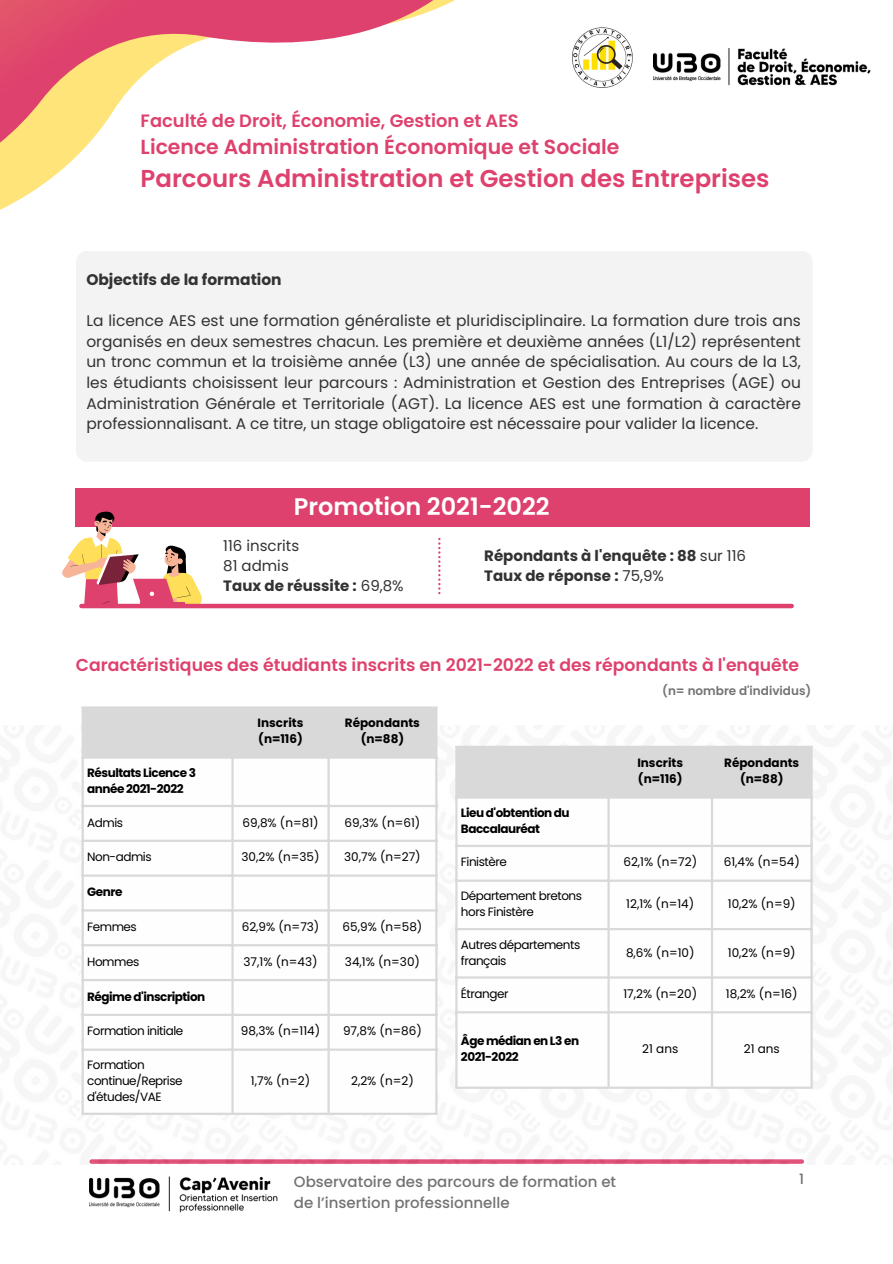
<style>
.page{position:relative;width:893px;height:1264px;background:#fff}
.page>*{position:absolute;margin:0;border:0;box-sizing:border-box;transform-origin:0 0}
.t1{font:600 24.45px "Poppins";color:#de416d}
.t2{font:600 24px "Poppins";color:#fff}
.t3{font:600 20.4px "Poppins";color:#de416d}
.t4{font:600 17.85px "Poppins";color:#de416d}
.t5{font:600 17.25px "Poppins";color:#de416d}
.t6{font:15.45px/20.5px "Poppins";color:#323232;text-align:justify}
.t7{font:700 15.45px "Poppins";color:#323232}
.t8{font:500 15px "Poppins";color:#737373}
.t9{font:700 15px/20.2px "Poppins";color:#323232}
.t10{font:15px/20.2px "Poppins";color:#323232}
.t11{font:500 14.25px "Poppins";color:#737373}
.t12{font:12px/16px "Poppins";letter-spacing:-.04em;color:#000}
.t13{font:700 12px/16px "Poppins";letter-spacing:-.04em;color:#000}
.t14{font:700 12px "Poppins";color:#000}
.t15{font:600 12px "Poppins";color:#737373}
.s1{font-weight:700}
.s2{font-weight:400}
</style>
<div class="page">
<svg style="left:0;top:0;width:455px;height:210px"></svg>
<img style="left:81px;top:725px;width:732px;height:439px">
<svg style="left:438px;top:538px;width:2px;height:56px"></svg>
<div style="left:75px;top:488px;width:734px;height:39px;background:#de416d"></div>
<svg style="left:62px;top:511px;width:140px;height:95px"></svg>
<div style="left:81px;top:603px;width:710px;height:5px;background:#de416d"></div>
<div style="left:84px;top:708px;width:351px;height:48px;background:#d9d9d9"></div>
<svg style="left:84px;top:758px;width:351px;height:354px"></svg>
<hr style="left:82px;top:708px;width:2px;height:404px;background:#d9d9d9">
<hr style="left:231px;top:708px;width:3px;height:404px;background:#d9d9d9">
<hr style="left:327px;top:708px;width:3px;height:404px;background:#d9d9d9">
<hr style="left:435px;top:708px;width:2px;height:404px;background:#d9d9d9">
<hr style="left:82px;top:706px;width:355px;height:2px;background:#d9d9d9">
<hr style="left:82px;top:756px;width:355px;height:2px;background:#d9d9d9">
<hr style="left:82px;top:804px;width:355px;height:3px;background:#d9d9d9">
<hr style="left:82px;top:839px;width:355px;height:3px;background:#d9d9d9">
<hr style="left:82px;top:874px;width:355px;height:2px;background:#d9d9d9">
<hr style="left:82px;top:909px;width:355px;height:2px;background:#d9d9d9">
<hr style="left:82px;top:944px;width:355px;height:2px;background:#d9d9d9">
<hr style="left:82px;top:978px;width:355px;height:3px;background:#d9d9d9">
<hr style="left:82px;top:1013px;width:355px;height:2px;background:#d9d9d9">
<hr style="left:82px;top:1048px;width:355px;height:2px;background:#d9d9d9">
<hr style="left:82px;top:1112px;width:355px;height:2px;background:#d9d9d9">
<div style="left:457px;top:748px;width:353px;height:48px;background:#d9d9d9"></div>
<svg style="left:457px;top:798px;width:353px;height:288px"></svg>
<hr style="left:455px;top:748px;width:2px;height:338px;background:#d9d9d9">
<hr style="left:607px;top:748px;width:2px;height:338px;background:#d9d9d9">
<hr style="left:710px;top:748px;width:3px;height:338px;background:#d9d9d9">
<hr style="left:810px;top:748px;width:2px;height:338px;background:#d9d9d9">
<hr style="left:455px;top:745px;width:357px;height:3px;background:#d9d9d9">
<hr style="left:455px;top:796px;width:357px;height:2px;background:#d9d9d9">
<hr style="left:455px;top:844px;width:357px;height:3px;background:#d9d9d9">
<hr style="left:455px;top:879px;width:357px;height:2px;background:#d9d9d9">
<hr style="left:455px;top:928px;width:357px;height:2px;background:#d9d9d9">
<hr style="left:455px;top:976px;width:357px;height:2px;background:#d9d9d9">
<hr style="left:455px;top:1011px;width:357px;height:2px;background:#d9d9d9">
<hr style="left:455px;top:1086px;width:357px;height:2px;background:#d9d9d9">
<img style="left:89px;top:1176px;width:188px;height:36px">
<div style="left:76px;top:251px;width:736px;height:210px;background:#f3f3f3;border-radius:11px"></div>
<img style="left:572px;top:27px;width:61px;height:61px">
<img style="left:653px;top:48px;width:217px;height:38px">
<p class="t4" style="left:141px;top:108px;width:379px">Faculté de Droit, Économie, Gestion et AES</p>
<p class="t3" style="left:141px;top:133px;width:480px">Licence Administration Économique et Sociale</p>
<p class="t1" style="left:141px;top:161px;width:630px">Parcours Administration et Gestion des Entreprises</p>
<p class="t7" style="left:86px;top:269px;width:197px">Objectifs de la formation</p>
<p class="t6" style="left:86px;top:310px;width:716px">La licence AES est une formation généraliste et pluridisciplinaire. La formation dure trois ans organisés en deux semestres chacun. Les première et deuxième années (L1/L2) représentent un tronc commun et la troisième année (L3) une année de spécialisation. Au cours de la L3, les étudiants choisissent leur parcours : Administration et Gestion des Entreprises (AGE) ou Administration Générale et Territoriale (AGT). La licence AES est une formation à caractère professionnalisant. A ce titre, un stage obligatoire est nécessaire pour valider la licence.</p>
<p class="t2" style="left:294px;top:490px;width:257px">Promotion 2021-2022</p>
<p class="t10" style="left:223px;top:535px;width:182px">116 inscrits<br>81 admis<br><span class="s1">Taux de réussite :</span> 69,8%</p>
<p class="t9" style="left:484px;top:545px;width:263px">Répondants à l'enquête : 88 <span class="s2">sur 116<br></span>Taux de réponse : <span class="s2">75,9%</span></p>
<p class="t5" style="left:76px;top:652px;width:724px">Caractéristiques des étudiants inscrits en 2021-2022 et des répondants à l'enquête</p>
<p class="t15" style="left:662px;top:682px;width:151px">(n= nombre d'individus)</p>
<p class="t14" style="left:257px;top:714px;width:47px">Inscrits</p>
<p class="t13" style="left:258px;top:731px;width:46px">(n=116)</p>
<p class="t14" style="left:345px;top:714px;width:77px">Répondants</p>
<p class="t13" style="left:361px;top:731px;width:45px">(n=88)</p>
<h1 class="t13" style="left:87px;top:764px;width:110px">Résultats Licence 3</h1>
<h3 class="t13" style="left:87px;top:780px;width:98px">année 2021-2022</h3>
<h4 class="t12" style="left:87px;top:814px;width:37px">Admis</h4>
<h1 class="t12" style="left:242px;top:814px;width:78px">69,8% (n=81)</h1>
<p class="t12" style="left:344px;top:814px;width:77px">69,3% (n=61)</p>
<h4 class="t12" style="left:87px;top:849px;width:66px">Non-admis</h4>
<h4 class="t12" style="left:241px;top:849px;width:80px">30,2% (n=35)</h4>
<h2 class="t12" style="left:344px;top:849px;width:78px">30,7% (n=27)</h2>
<p class="t13" style="left:87px;top:883px;width:37px">Genre</p>
<p class="t12" style="left:87px;top:918px;width:51px">Femmes</p>
<p class="t12" style="left:242px;top:918px;width:79px">62,9% (n=73)</p>
<p class="t12" style="left:342px;top:918px;width:81px">65,9% (n=58)</p>
<p class="t12" style="left:87px;top:953px;width:54px">Hommes</p>
<p class="t12" style="left:243px;top:953px;width:76px">37,1% (n=43)</p>
<p class="t12" style="left:345px;top:953px;width:77px">34,1% (n=30)</p>
<p class="t13" style="left:87px;top:988px;width:120px">Régime d'inscription</p>
<p class="t12" style="left:87px;top:1023px;width:98px">Formation initiale</p>
<p class="t12" style="left:241px;top:1023px;width:81px">98,3% (n=114)</p>
<p class="t12" style="left:343px;top:1023px;width:80px">97,8% (n=86)</p>
<p class="t12" style="left:87px;top:1056px;width:97px">Formation continue/Reprise d'études/VAE</p>
<p class="t12" style="left:251px;top:1072px;width:61px">1,7% (n=2)</p>
<p class="t12" style="left:351px;top:1072px;width:64px">2,2% (n=2)</p>
<p class="t14" style="left:637px;top:754px;width:47px">Inscrits</p>
<p class="t13" style="left:638px;top:771px;width:46px">(n=116)</p>
<p class="t14" style="left:724px;top:754px;width:77px">Répondants</p>
<p class="t13" style="left:740px;top:771px;width:45px">(n=88)</p>
<p class="t13" style="left:461px;top:804px;width:110px">Lieu d'obtention du<br>Baccalauréat</p>
<p class="t12" style="left:461px;top:854px;width:47px">Finistère</p>
<p class="t12" style="left:623px;top:854px;width:75px">62,1% (n=72)</p>
<p class="t12" style="left:723px;top:854px;width:78px">61,4% (n=54)</p>
<p class="t12" style="left:461px;top:888px;width:123px">Département bretons hors Finistère</p>
<p class="t12" style="left:626px;top:896px;width:69px">12,1% (n=14)</p>
<p class="t12" style="left:727px;top:896px;width:69px">10,2% (n=9)</p>
<p class="t12" style="left:461px;top:936px;width:121px">Autres départements français</p>
<p class="t12" style="left:626px;top:944px;width:70px">8,6% (n=10)</p>
<p class="t12" style="left:727px;top:944px;width:69px">10,2% (n=9)</p>
<p class="t12" style="left:461px;top:985px;width:49px">Étranger</p>
<p class="t12" style="left:623px;top:985px;width:75px">17,2% (n=20)</p>
<p class="t12" style="left:725px;top:985px;width:73px">18,2% (n=16)</p>
<p class="t13" style="left:461px;top:1032px;width:120px">Âge médian en L3 en<br>2021-2022</p>
<p class="t12" style="left:642px;top:1040px;width:38px">21 ans</p>
<p class="t12" style="left:743px;top:1040px;width:38px">21 ans</p>
<p class="t8" style="left:294px;top:1171px;width:324px">Observatoire des parcours de formation et</p>
<p class="t11" style="left:799px;top:1169px;width:6px">1</p>
<p class="t8" style="left:294px;top:1191px;width:217px">de l’insertion professionnelle</p>
</div>
